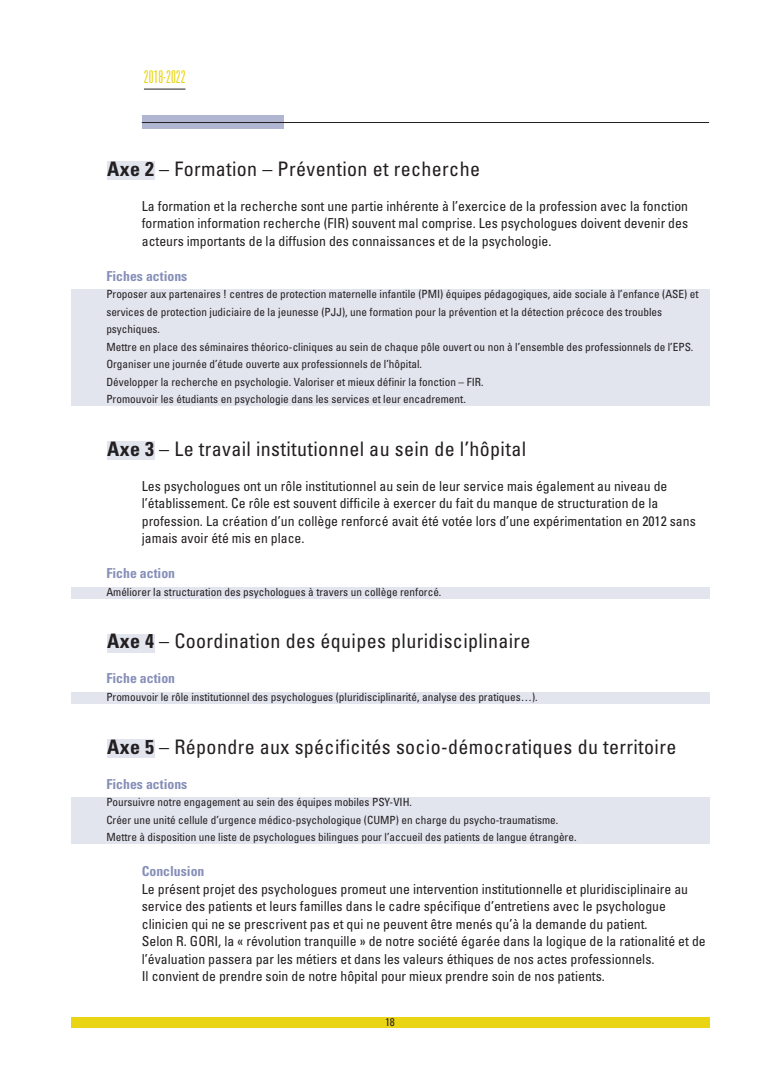
<style>
.page{position:relative;width:780px;height:1088px;background:#fff}
.page>*{position:absolute;margin:0;border:0;box-sizing:border-box;transform-origin:0 0}
.t1{font:condensed 20px "Univers";letter-spacing:.02em;color:#231f20}
.t2{font:300 ultra-condensed 17.5px "Univers";color:#ead515}
.t3{font:condensed 13.75px/17.5px "Univers";color:#231f20}
.t4{font:700 condensed 13.75px "Univers";color:#868fb8}
.t5{font:condensed 11.25px/17.5px "Univers";color:#231f20}
.s1{font-weight:700}
</style>
<div class="page">
<div style="left:142px;top:116px;width:141px;height:13px;background:#b0b5d1"></div>
<hr style="left:142px;top:122px;width:567px;height:1px;background:#231f20">
<div style="left:71px;top:289px;width:638px;height:117px;background:#e2e4ee"></div>
<div style="left:71px;top:587px;width:638px;height:11px;background:#e2e4ee"></div>
<div style="left:71px;top:692px;width:638px;height:11px;background:#e2e4ee"></div>
<div style="left:71px;top:797px;width:638px;height:46px;background:#e2e4ee"></div>
<div style="left:107px;top:161px;width:47px;height:19px;background:#e2e4ee"></div>
<div style="left:107px;top:441px;width:47px;height:19px;background:#e2e4ee"></div>
<div style="left:107px;top:634px;width:47px;height:19px;background:#e2e4ee"></div>
<div style="left:107px;top:739px;width:47px;height:19px;background:#e2e4ee"></div>
<div style="left:71px;top:1017px;width:638px;height:10px;background:#ead515"></div>
<hr style="left:144px;top:89px;width:41px;height:1px;background:#231f20">
<p class="t2" style="left:144px;top:71px;width:43px">2018-2022</p>
<h1 class="t1" style="left:107px;top:161px;width:374px"><span class="s1">Axe 2</span> – Formation – Prévention et recherche</h1>
<p class="t3" style="left:142px;top:198px;width:548px;text-align:justify">La formation et la recherche sont une partie inhérente à l’exercice de la profession avec la fonction formation information recherche (FIR) souvent mal comprise. Les psychologues doivent devenir des acteurs importants de la diffusion des connaissances et de la psychologie.</p>
<p class="t4" style="left:106px;top:271px;width:82px">Fiches actions</p>
<p class="t5" style="left:106px;top:287px;width:593px">Proposer aux partenaires ! centres de protection maternelle infantile (PMI) équipes pédagogiques, aide sociale à l’enfance (ASE) et services de protection judiciaire de la jeunesse (PJJ), une formation pour la prévention et la détection précoce des troubles psychiques.<br>Mettre en place des séminaires théorico-cliniques au sein de chaque pôle ouvert ou non à l’ensemble des professionnels de l’EPS.<br>Organiser une journée d’étude ouverte aux professionnels de l’hôpital.<br>Développer la recherche en psychologie. Valoriser et mieux définir la fonction – FIR.<br>Promouvoir les étudiants en psychologie dans les services et leur encadrement.</p>
<h1 class="t1" style="left:107px;top:441px;width:420px"><span class="s1">Axe 3</span> – Le travail institutionnel au sein de l’hôpital</h1>
<p class="t3" style="left:142px;top:478px;width:555px">Les psychologues ont un rôle institutionnel au sein de leur service mais également au niveau de l’établissement. Ce rôle est souvent difficile à exercer du fait du manque de structuration de la profession. La création d’un collège renforcé avait été votée lors d’une expérimentation en 2012 sans jamais avoir été mis en place.</p>
<p class="t4" style="left:106px;top:568px;width:70px">Fiche action</p>
<p class="t5" style="left:106px;top:584px;width:336px">Améliorer la structuration des psychologues à travers un collège renforcé.</p>
<h1 class="t1" style="left:107px;top:634px;width:425px"><span class="s1">Axe 4</span> – Coordination des équipes pluridisciplinaire</h1>
<p class="t4" style="left:106px;top:673px;width:70px">Fiche action</p>
<p class="t5" style="left:106px;top:689px;width:433px">Promouvoir le rôle institutionnel des psychologues (pluridisciplinarité, analyse des pratiques…).</p>
<h1 class="t1" style="left:107px;top:739px;width:570px"><span class="s1">Axe 5</span> – Répondre aux spécificités socio-démocratiques du territoire</h1>
<p class="t4" style="left:106px;top:778px;width:82px">Fiches actions</p>
<p class="t5" style="left:106px;top:794px;width:471px">Poursuivre notre engagement au sein des équipes mobiles PSY-VIH.<br>Créer une unité cellule d’urgence médico-psychologique (CUMP) en charge du psycho-traumatisme.<br>Mettre à disposition une liste de psychologues bilingues pour l’accueil des patients de langue étrangère.</p>
<p class="t4" style="left:142px;top:866px;width:64px">Conclusion</p>
<p class="t3" style="left:142px;top:881px;width:565px">Le présent projet des psychologues promeut une intervention institutionnelle et pluridisciplinaire au service des patients et leurs familles dans le cadre spécifique d’entretiens avec le psychologue clinicien qui ne se prescrivent pas et qui ne peuvent être menés qu’à la demande du patient.<br>Selon R. GORI, la « révolution tranquille » de notre société égarée dans la logique de la rationalité et de l’évaluation passera par les métiers et dans les valeurs éthiques de nos actes professionnels.<br>Il convient de prendre soin de notre hôpital pour mieux prendre soin de nos patients.</p>
<p class="t5" style="left:385px;top:1014px;width:11px">18</p>
</div>
